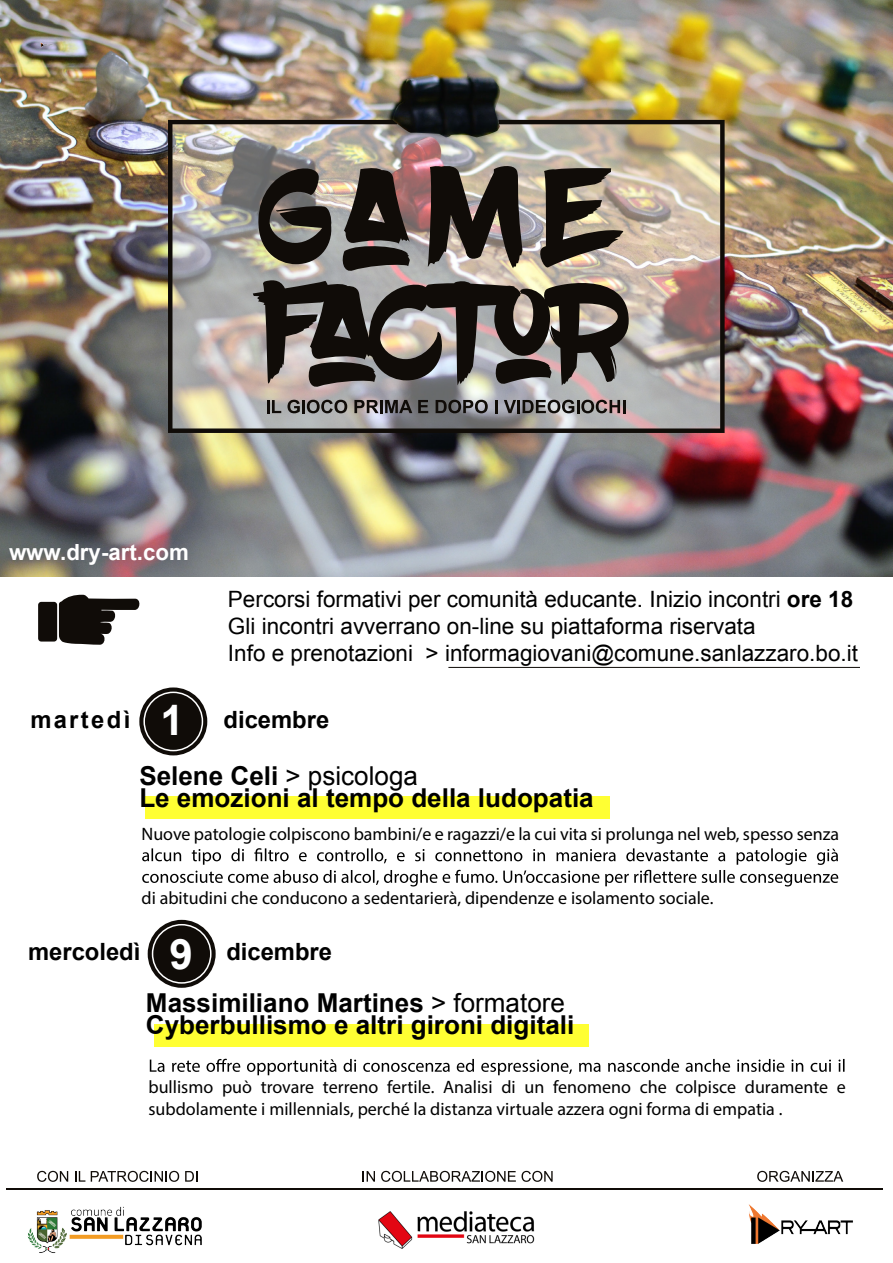
<style>
.page{position:relative;width:893px;height:1263px;background:#fff}
.page>*{position:absolute;margin:0;border:0;box-sizing:border-box;transform-origin:0 0}
.t1{font:700 42px "Arial";color:#fff}
.t2{font:700 26.1px/22.5px "Arial";color:#000}
.t3{font:700 23.7px "Arial";color:#000}
.t4{font:700 23.7px "Arial";letter-spacing:.1em;color:#000}
.t5{font:22.5px/27px "Arial";color:#000}
.t6{font:700 22.2px "Arial";color:#fff}
.t7{font:18px/21.6px "Myriad Pro";color:#000}
.s1{font-weight:700}
.s2{font-weight:400}
</style>
<div class="page">
<img style="left:0;top:0;width:893px;height:577px">
<svg style="left:41px;top:41px;width:12px;height:7px"></svg>
<img style="left:168px;top:120px;width:557px;height:313px">
<img style="left:393px;top:57px;width:109px;height:80px">
<img style="left:253px;top:159px;width:376px;height:230px">
<img style="left:378px;top:1211px;width:157px;height:38px">
<img style="left:27px;top:1206px;width:175px;height:47px">
<img style="left:748px;top:1204px;width:105px;height:40px">
<hr style="left:6px;top:1188px;width:876px;height:1px;background:#100c08">
<svg style="left:37px;top:1171px;width:31px;height:11px"></svg>
<svg style="left:75px;top:1171px;width:10px;height:11px"></svg>
<svg style="left:91px;top:1171px;width:88px;height:11px"></svg>
<svg style="left:185px;top:1171px;width:13px;height:11px"></svg>
<svg style="left:363px;top:1171px;width:12px;height:11px"></svg>
<svg style="left:381px;top:1171px;width:135px;height:11px"></svg>
<svg style="left:522px;top:1171px;width:31px;height:11px"></svg>
<svg style="left:757px;top:1171px;width:86px;height:11px"></svg>
<svg style="left:267px;top:400px;width:14px;height:13px"></svg>
<svg style="left:287px;top:400px;width:60px;height:13px"></svg>
<svg style="left:354px;top:400px;width:58px;height:13px"></svg>
<svg style="left:418px;top:400px;width:10px;height:13px"></svg>
<svg style="left:436px;top:400px;width:52px;height:13px"></svg>
<svg style="left:495px;top:400px;width:2px;height:13px"></svg>
<svg style="left:504px;top:400px;width:121px;height:13px;background:#6a6465"></svg>
<div style="left:139px;top:687px;width:68px;height:68px;background:#100c08;border-radius:50%"></div>
<div style="left:148px;top:920px;width:68px;height:68px;background:#100c08;border-radius:50%"></div>
<div style="left:152px;top:924px;width:60px;height:60px;border:2px solid #fff;border-radius:50%"></div>
<div style="left:145px;top:796px;width:465px;height:22px;background:#ff3"></div>
<div style="left:155px;top:1025px;width:434px;height:22px;background:#ff3"></div>
<svg style="left:150px;top:1059px;width:694px;height:16px"></svg>
<div style="left:143px;top:692px;width:60px;height:59px;border:2px solid #fff;border-radius:50%"></div>
<hr style="left:448px;top:667px;width:412px;height:1px;background:#100c08">
<svg style="left:142px;top:848px;width:696px;height:38px"></svg>
<svg style="left:59px;top:595px;width:81px;height:50px"></svg>
<div style="left:38px;top:602px;width:19px;height:39px;background:#100c08;border-radius:3px"></div>
<p class="t6" style="left:9px;top:538px;width:181px">www.dry-art.com</p>
<p class="t5" style="left:228px;top:586px;width:632px">Percorsi formativi per comunità educante. Inizio incontri <span class="s1">ore 18<br></span>Gli incontri avverrano on-line su piattaforma riservata<br>Info e prenotazioni &gt; informagiovani@comune.sanlazzaro.bo.it</p>
<h1 class="t1" style="left:160px;top:692px;width:25px">1</h1>
<h3 class="t4" style="left:30px;top:704px;width:102px">martedì</h3>
<h3 class="t3" style="left:224px;top:704px;width:107px">dicembre</h3>
<h2 class="t2" style="left:139px;top:765px;width:456px">Selene Celi <span class="s2">&gt; psicologa<br></span>Le emozioni al tempo della ludopatia</h2>
<p class="t7" style="left:142px;top:822px;width:699px">Nuove patologie colpiscono bambini/e e ragazzi/e la cui vita si prolunga nel web, spesso senza</p>
<p class="t7" style="left:142px;top:887px;width:573px">di abitudini che conducono a sedentarierà, dipendenze e isolamento sociale.</p>
<h1 class="t1" style="left:170px;top:926px;width:25px">9</h1>
<h3 class="t3" style="left:28px;top:936px;width:114px">mercoledì</h3>
<h3 class="t3" style="left:226px;top:936px;width:107px">dicembre</h3>
<h2 class="t2" style="left:146px;top:992px;width:430px">Massimiliano Martines <span class="s2">&gt; formatore<br></span>Cyberbullismo e altri gironi digitali</h2>
<p class="t7" style="left:148px;top:1076px;width:699px">bullismo può trovare terreno fertile. Analisi di un fenomeno che colpisce duramente e subdolamente i millennials, perché la distanza virtuale azzera ogni forma di empatia .</p>
</div>
